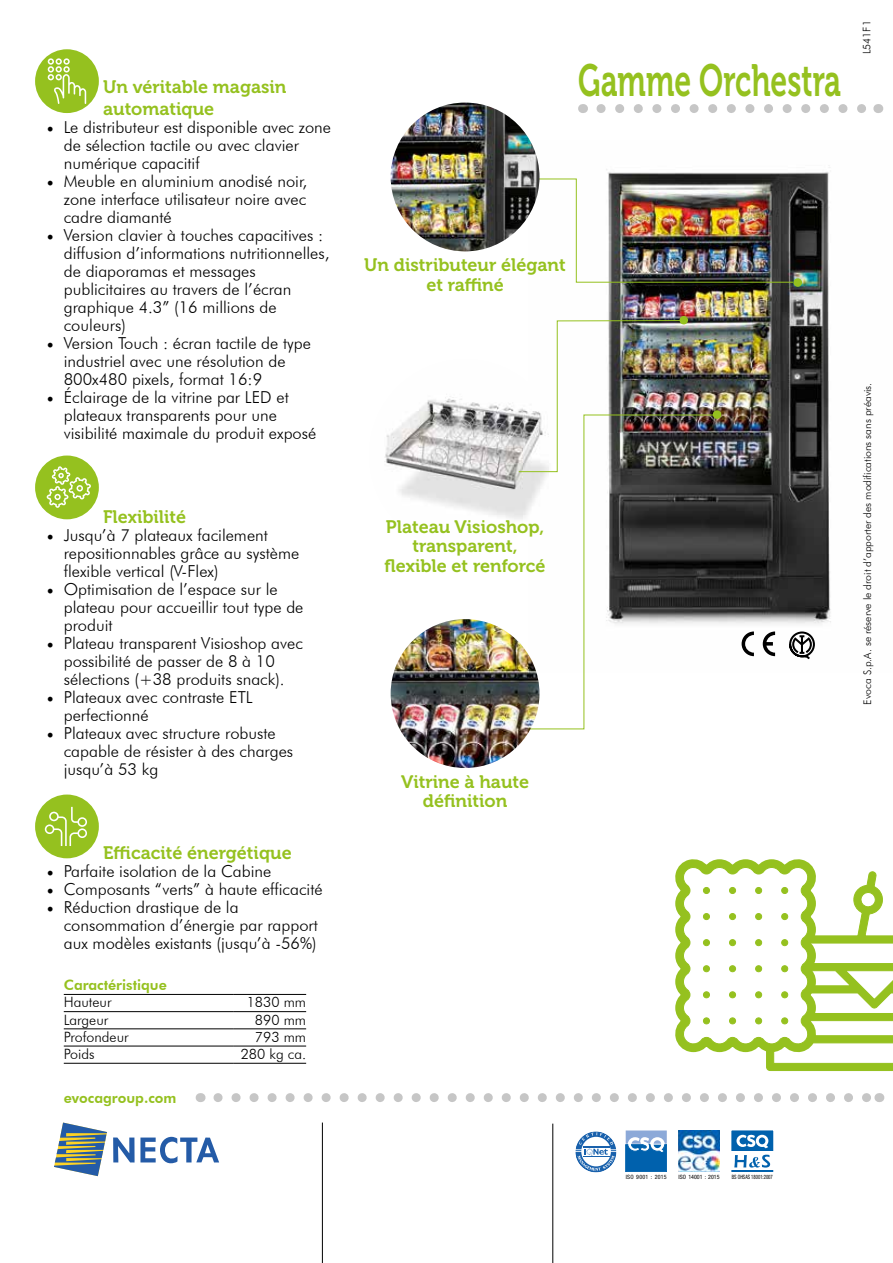
<style>
.page{position:relative;width:893px;height:1263px;background:#fff}
.page>*{position:absolute;margin:0;border:0;box-sizing:border-box;transform-origin:0 0}
.t1{font:45px "Museo 700";color:#95c11f;scale:.67 1}
.t2{font:18px/19.5px "Museo 700";color:#95c11f;text-align:center}
.t3{font:300 16.5px/18px "Futura BT";color:#000}
.t4{font:300 14.25px "Futura BT";color:#000}
.t5{font:800 14.25px "Futura BT";color:#95c11f}
.t6{font:300 10.5px "Futura BT";color:#000}
.t7{font:condensed 5.85px "Helvetica Neue LT Std";letter-spacing:.005em;color:#000;scale:.8 1}
.t8{font:condensed 5.85px "Helvetica Neue LT Std";letter-spacing:.005em;color:#000}
.t9{font:condensed 5.85px "Helvetica Neue LT Std";letter-spacing:.04em;color:#000}
.s1{font-family:"Minion Pro";font-weight:400;font-size:18px}
</style>
<div class="page">
<svg style="left:54px;top:1122px;width:53px;height:54px"></svg>
<svg style="left:113px;top:1137px;width:106px;height:26px"></svg>
<svg style="left:218px;top:1093px;width:652px;height:9px"></svg>
<hr style="left:553px;top:1123px;width:1px;height:140px;background:#000">
<hr style="left:322px;top:1122px;width:1px;height:141px;background:#000">
<svg style="left:678px;top:1130px;width:42px;height:42px"></svg>
<img style="left:679px;top:1130px;width:41px;height:41px">
<svg style="left:625px;top:1130px;width:42px;height:42px"></svg>
<svg style="left:626px;top:1130px;width:41px;height:41px"></svg>
<svg style="left:576px;top:1132px;width:39px;height:39px"></svg>
<div style="left:574px;top:1130px;width:43px;height:43px;border:1px solid #fff;border-radius:50%"></div>
<div style="left:731px;top:1130px;width:42px;height:21px;background:#0061ad"></div>
<svg style="left:736px;top:1134px;width:32px;height:14px"></svg>
<hr style="left:731px;top:1170px;width:42px;height:2px;background:#0061ad">
<svg style="left:734px;top:1155px;width:36px;height:12px"></svg>
<div style="left:730px;top:1129px;width:45px;height:52px;border:2px solid #fff"></div>
<svg style="left:601px;top:104px;width:265px;height:9px"></svg>
<svg style="left:675px;top:859px;width:218px;height:212px"></svg>
<hr style="left:64px;top:1011px;width:170px;height:1px;background:#000">
<hr style="left:234px;top:1011px;width:72px;height:1px;background:#000">
<hr style="left:64px;top:1028px;width:170px;height:1px;background:#000">
<hr style="left:234px;top:1028px;width:72px;height:1px;background:#000">
<hr style="left:64px;top:1046px;width:170px;height:1px;background:#000">
<hr style="left:234px;top:1046px;width:72px;height:1px;background:#000">
<hr style="left:64px;top:1063px;width:170px;height:1px;background:#000">
<hr style="left:234px;top:1063px;width:72px;height:1px;background:#000">
<hr style="left:64px;top:994px;width:170px;height:1px;background:#000">
<hr style="left:234px;top:994px;width:72px;height:1px;background:#000">
<div style="left:35px;top:455px;width:64px;height:64px;background:#95c11f;border-radius:50%"></div>
<svg style="left:47px;top:466px;width:44px;height:42px"></svg>
<div style="left:35px;top:794px;width:64px;height:64px;background:#95c11f;border-radius:50%"></div>
<svg style="left:45px;top:807px;width:42px;height:39px"></svg>
<div style="left:35px;top:49px;width:64px;height:64px;background:#95c11f;border-radius:50%"></div>
<svg style="left:48px;top:58px;width:38px;height:46px"></svg>
<img style="left:530px;top:141px;width:301px;height:519px">
<img style="left:369px;top:359px;width:192px;height:192px;border-radius:96px">
<svg style="left:789px;top:631px;width:26px;height:28px"></svg>
<svg style="left:742px;top:631px;width:12px;height:25px"></svg>
<svg style="left:763px;top:631px;width:12px;height:25px"></svg>
<img style="left:508px;top:178px;width:286px;height:105px">
<img style="left:518px;top:320px;width:164px;height:94px">
<svg style="left:502px;top:414px;width:216px;height:316px"></svg>
<div style="left:679px;top:316px;width:9px;height:8px;background:#95c11f;border-radius:50%"></div>
<img style="left:391px;top:103px;width:148px;height:148px;border-radius:74px">
<div style="left:793px;top:278px;width:9px;height:9px;background:#95c11f;border-radius:50%"></div>
<div style="left:713px;top:410px;width:8px;height:9px;background:#95c11f;border-radius:50%"></div>
<img style="left:391px;top:619px;width:148px;height:149px;border-radius:74px">
<p class="t2" style="left:103px;top:76px;width:185px;line-height:21.6px;text-align:left">Un véritable magasin automatique</p>
<p class="t3" style="left:64px;top:118px;width:269px;text-indent:-17px"><span class="s1">•</span> Le distributeur est disponible avec zone de sélection tactile ou avec clavier numérique capacitif</p>
<p class="t3" style="left:64px;top:172px;width:245px;text-align:justify;text-indent:-17px"><span class="s1">•</span> Meuble en aluminium anodisé noir, zone interface utilisateur noire avec cadre diamanté</p>
<p class="t3" style="left:64px;top:226px;width:267px;text-indent:-17px"><span class="s1">•</span> Version clavier à touches capacitives : diffusion d’informations nutritionnelles, de diaporamas et messages publicitaires au travers de l’écran graphique 4.3” (16 millions de couleurs)</p>
<p class="t3" style="left:64px;top:334px;width:249px;text-indent:-17px"><span class="s1">•</span> Version Touch : écran tactile de type industriel avec une résolution de<br>800x480 pixels, format 16:9</p>
<p class="t3" style="left:64px;top:388px;width:254px;text-indent:-17px"><span class="s1">•</span> Éclairage de la vitrine par LED et plateaux transparents pour une visibilité maximale du produit exposé</p>
<p class="t2" style="left:103px;top:507px;width:84px">Flexibilité</p>
<p class="t3" style="left:64px;top:526px;width:237px;text-indent:-17px"><span class="s1">•</span> Jusqu’à 7 plateaux facilement repositionnables grâce au système flexible vertical (V-Flex)</p>
<p class="t3" style="left:64px;top:580px;width:241px;text-indent:-17px"><span class="s1">•</span> Optimisation de l’espace sur le plateau pour accueillir tout type de produit</p>
<p class="t3" style="left:64px;top:634px;width:241px;text-indent:-17px"><span class="s1">•</span> Plateau transparent Visioshop avec possibilité de passer de 8 à 10 sélections (+38 produits snack).</p>
<p class="t3" style="left:64px;top:688px;width:190px;text-indent:-17px"><span class="s1">•</span> Plateaux avec contraste ETL perfectionné</p>
<p class="t3" style="left:64px;top:724px;width:231px;text-indent:-17px"><span class="s1">•</span> Plateaux avec structure robuste capable de résister à des charges jusqu’à 53 kg</p>
<p class="t2" style="left:103px;top:843px;width:190px">Efficacité énergétique</p>
<p class="t3" style="left:47px;top:862px;width:226px"><span class="s1">•</span> Parfaite isolation de la Cabine</p>
<p class="t3" style="left:47px;top:880px;width:277px"><span class="s1">•</span> Composants “verts” à haute efficacité</p>
<p class="t3" style="left:64px;top:898px;width:256px;text-indent:-17px"><span class="s1">•</span> Réduction drastique de la consommation d’énergie par rapport aux modèles existants (jusqu’à -56%)</p>
<p class="t5" style="left:64px;top:976px;width:105px">Caractéristique</p>
<p class="t4" style="left:64px;top:994px;width:49px">Hauteur</p>
<p class="t4" style="left:247px;top:994px;width:61px">1830 mm</p>
<p class="t4" style="left:64px;top:1011px;width:46px">Largeur</p>
<p class="t4" style="left:255px;top:1011px;width:53px">890 mm</p>
<p class="t4" style="left:64px;top:1028px;width:66px">Profondeur</p>
<p class="t4" style="left:255px;top:1028px;width:53px">793 mm</p>
<p class="t4" style="left:64px;top:1045px;width:32px">Poids</p>
<p class="t4" style="left:241px;top:1045px;width:67px">280 kg ca.</p>
<p class="t5" style="left:64px;top:1089px;width:114px">evocagroup.com</p>
<h1 class="t1" style="left:578px;top:55px;width:394px">Gamme Orchestra</h1>
<p class="t6" style="left:860px;top:54px;width:35px;rotate:-90deg">L541F1</p>
<p class="t2" style="left:364px;top:256px;width:203px">Un distributeur élégant et raffiné</p>
<p class="t2" style="left:385px;top:517px;width:162px">Plateau Visioshop, transparent, flexible et renforcé</p>
<p class="t2" style="left:401px;top:772px;width:129px">Vitrine à haute définition</p>
<p class="t6" style="left:861px;top:705px;width:324px;rotate:-90deg">Evoca S.p.A. se réserve le droit d’apporter des modifications sans préavis.</p>
<p class="t9" style="left:626px;top:1173px;width:43px">ISO 9001 : 2015</p>
<p class="t8" style="left:679px;top:1173px;width:42px">ISO 14001 : 2015</p>
<p class="t7" style="left:732px;top:1173px;width:53px">BS OHSAS 18001:2007</p>
</div>
